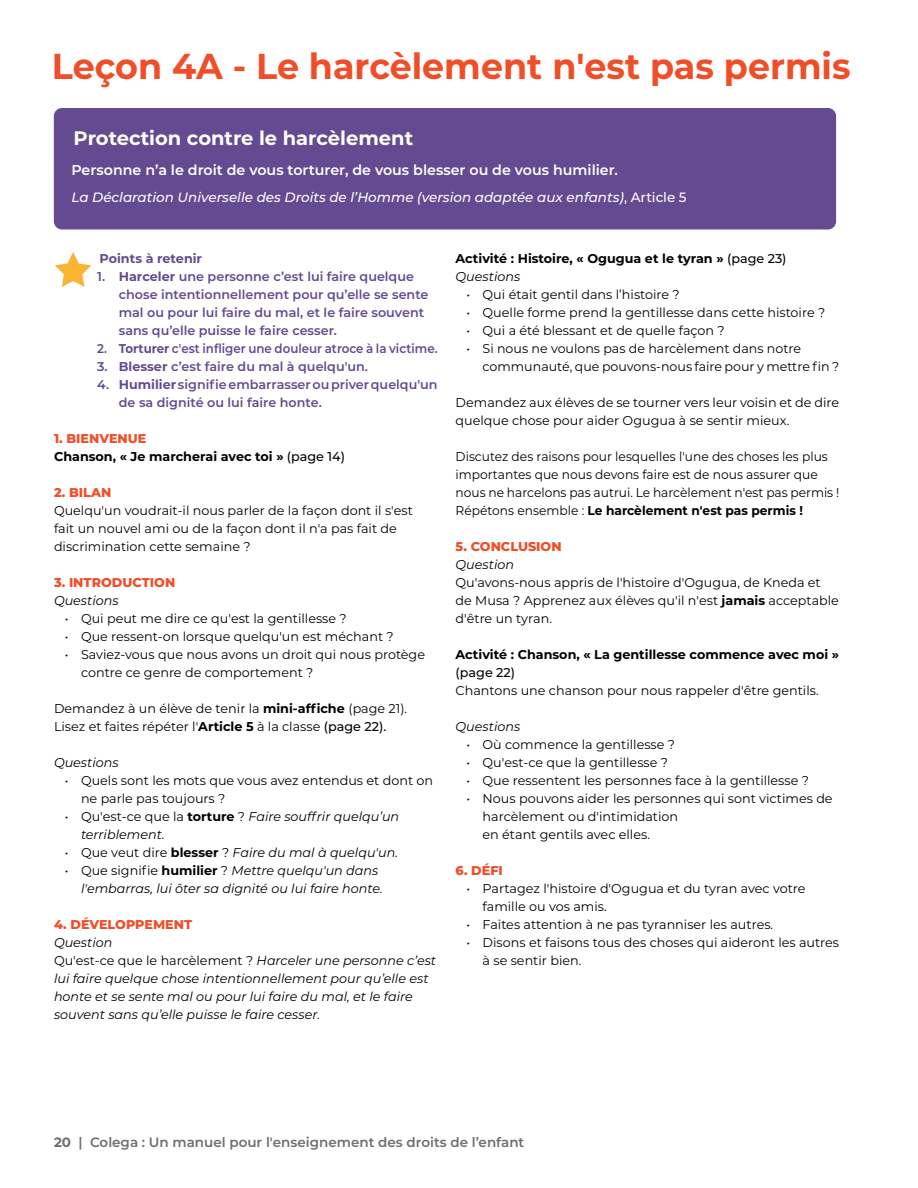
<style>
.page{position:relative;width:918px;height:1188px;background:#fff}
.page>*{position:absolute;margin:0;border:0;box-sizing:border-box;transform-origin:0 0}
.t1{font:700 36px "Montserrat";color:#f04e28}
.t2{font:700 19.5px "Montserrat";color:#fff}
.t3{font:600 14.25px "Montserrat";color:#fff}
.t4{font:italic 500 13.5px "Montserrat";color:#fff}
.t5{font:600 13.5px "Montserrat";color:#6d6e71}
.t6{font:12.75px/18px "Montserrat";color:#000}
.t7{font:italic 12.75px/18px "Montserrat";color:#000}
.t8{font:600 12.75px/18px "Montserrat";color:#644b91}
.t9{font:12.75px/18px "Montserrat";color:#000;scale:.96 1}
.t10{font:700 12.75px/18px "Montserrat";color:#000}
.t11{font:800 12.75px "Montserrat";color:#f04e28}
.t12{font:600 12.75px "Montserrat";color:#644b91;scale:.93 1}
.t13{font:700 12.75px "Montserrat";color:#644b91}
.t14{font:500 12.75px "Montserrat";color:#000}
.s1{font-style:normal}
.s2{font-weight:700}
.s3{font-weight:800;color:#f04e28}
.s4{font-weight:500}
.s5{font-weight:700;font-style:normal}
.s6{font-weight:400;font-style:italic}
</style>
<div class="page">
<svg style="left:55px;top:252px;width:37px;height:35px"></svg>
<div style="left:54px;top:108px;width:782px;height:122px;background:#644b91;border-radius:8px"></div>
<h1 class="t1" style="left:52px;top:41px;width:800px">Leçon 4A - Le harcèlement n'est pas permis</h1>
<h2 class="t2" style="left:74px;top:124px;width:341px">Protection contre le harcèlement</h2>
<p class="t3" style="left:71px;top:160px;width:548px">Personne n’a le droit de vous torturer, de vous blesser ou de vous humilier.</p>
<p class="t4" style="left:71px;top:188px;width:617px">La Déclaration Universelle des Droits de l’Homme (version adaptée aux enfants)<span class="s1">, Article 5</span></p>
<p class="t13" style="left:100px;top:249px;width:104px">Points à retenir</p>
<p class="t8" style="left:119px;top:267px;width:311px;text-indent:-22px">1. <span class="s2">Harceler</span> une personne c’est lui faire quelque chose intentionnellement pour qu’elle se sente mal ou pour lui faire du mal, et le faire souvent sans qu’elle puisse le faire cesser.</p>
<p class="t12" style="left:97px;top:339px;width:368px">2. <span class="s2">Torturer</span> c'est infliger une douleur atroce à la victime.</p>
<p class="t8" style="left:97px;top:357px;width:272px">3. <span class="s2">Blesser</span> c’est faire du mal à quelqu'un.</p>
<p class="t8" style="left:119px;top:375px;width:320px;text-indent:-22px">4. <span class="s2">Humilier</span> signifie embarrasser ou priver quelqu'un de sa dignité ou lui faire honte.</p>
<p class="t10" style="left:54px;top:429px;width:293px"><span class="s3">1. BIENVENUE<br></span>Chanson, « Je marcherai avec toi » <span class="s4">(page 14)</span></p>
<p class="t11" style="left:54px;top:483px;width:59px">2. BILAN</p>
<p class="t6" style="left:54px;top:501px;width:360px">Quelqu'un voudrait-il nous parler de la façon dont il s'est fait un nouvel ami ou de la façon dont il n'a pas fait de discrimination cette semaine ?</p>
<p class="t11" style="left:54px;top:573px;width:123px">3. INTRODUCTION</p>
<p class="t7" style="left:54px;top:591px;width:66px">Questions</p>
<p class="t6" style="left:65px;top:609px;width:283px">• Qui peut me dire ce qu'est la gentillesse ?</p>
<p class="t6" style="left:65px;top:627px;width:331px">• Que ressent-on lorsque quelqu'un est méchant ?</p>
<p class="t6" style="left:81px;top:645px;width:346px;text-indent:-16px">• Saviez-vous que nous avons un droit qui nous protège contre ce genre de comportement ?</p>
<p class="t6" style="left:54px;top:699px;width:355px">Demandez à un élève de tenir la <span class="s2">mini-affiche</span> (page 21).<br>Lisez et faites répéter l'<span class="s2">Article 5</span> à la classe <span class="s4">(page 22).</span></p>
<p class="t7" style="left:54px;top:753px;width:66px">Questions</p>
<p class="t6" style="left:81px;top:771px;width:354px;text-indent:-16px">• Quels sont les mots que vous avez entendus et dont on ne parle pas toujours ?</p>
<p class="t7" style="left:81px;top:807px;width:320px;text-indent:-16px"><span class="s1">• Qu'est-ce que la</span> <span class="s5">torture</span> <span class="s1">?</span> Faire souffrir quelqu’un terriblement.</p>
<p class="t7" style="left:65px;top:843px;width:335px"><span class="s1">• Que veut dire</span> <span class="s5">blesser</span> <span class="s1">?</span> Faire du mal à quelqu'un.</p>
<p class="t7" style="left:81px;top:861px;width:303px;text-indent:-16px"><span class="s1">• Que signifie</span> <span class="s5">humilier</span> <span class="s1">?</span> Mettre quelqu'un dans l'embarras, lui ôter sa dignité ou lui faire honte.</p>
<p class="t11" style="left:54px;top:915px;width:140px">4. DÉVELOPPEMENT</p>
<p class="t7" style="left:54px;top:933px;width:384px">Question<br><span class="s1">Qu'est-ce que le harcèlement ?</span> Harceler une personne c’est lui faire quelque chose intentionnellement pour qu’elle est honte et se sente mal ou pour lui faire du mal, et le faire souvent sans qu’elle puisse le faire cesser.</p>
<p class="t10" style="left:456px;top:249px;width:333px">Activité : Histoire, « Ogugua et le tyran » <span class="s4">(page 23)<br></span><span class="s6">Questions</span></p>
<p class="t6" style="left:466px;top:285px;width:215px">• Qui était gentil dans l’histoire ?</p>
<p class="t6" style="left:466px;top:303px;width:360px">• Quelle forme prend la gentillesse dans cette histoire ?</p>
<p class="t6" style="left:466px;top:321px;width:260px">• Qui a été blessant et de quelle façon ?</p>
<p class="t6" style="left:483px;top:339px;width:358px;text-indent:-16px">• Si nous ne voulons pas de harcèlement dans notre communauté, que pouvons-nous faire pour y mettre fin ?</p>
<p class="t6" style="left:456px;top:393px;width:385px">Demandez aux élèves de se tourner vers leur voisin et de dire quelque chose pour aider Ogugua à se sentir mieux.</p>
<p class="t9" style="left:456px;top:447px;width:401px">Discutez des raisons pour lesquelles l'une des choses les plus importantes que nous devons faire est de nous assurer que nous ne harcelons pas autrui. Le harcèlement n'est pas permis !<br>Répétons ensemble : <span class="s2">Le harcèlement n'est pas permis !</span></p>
<p class="t11" style="left:456px;top:537px;width:108px">5. CONCLUSION</p>
<p class="t7" style="left:456px;top:555px;width:60px">Question</p>
<p class="t6" style="left:456px;top:573px;width:385px">Qu'avons-nous appris de l'histoire d'Ogugua, de Kneda et de Musa ? Apprenez aux élèves qu'il n'est <span class="s2">jamais</span> acceptable d'être un tyran.</p>
<p class="t10" style="left:456px;top:645px;width:385px">Activité : Chanson, « La gentillesse commence avec moi »</p>
<p class="t14" style="left:456px;top:663px;width:61px">(page 22)</p>
<p class="t6" style="left:456px;top:681px;width:365px">Chantons une chanson pour nous rappeler d'être gentils.</p>
<p class="t7" style="left:456px;top:717px;width:66px">Questions</p>
<p class="t6" style="left:466px;top:735px;width:210px">• Où commence la gentillesse ?</p>
<p class="t6" style="left:466px;top:753px;width:203px">• Qu'est-ce que la gentillesse ?</p>
<p class="t6" style="left:466px;top:771px;width:344px">• Que ressentent les personnes face à la gentillesse ?</p>
<p class="t6" style="left:483px;top:789px;width:352px;text-indent:-16px">• Nous pouvons aider les personnes qui sont victimes de harcèlement ou d'intimidation<br>en étant gentils avec elles.</p>
<p class="t11" style="left:456px;top:861px;width:49px">6. DÉFI</p>
<p class="t6" style="left:483px;top:879px;width:324px;text-indent:-16px">• Partagez l'histoire d'Ogugua et du tyran avec votre famille ou vos amis.</p>
<p class="t6" style="left:466px;top:915px;width:308px">• Faites attention à ne pas tyranniser les autres.</p>
<p class="t6" style="left:483px;top:933px;width:358px;text-indent:-16px">• Disons et faisons tous des choses qui aideront les autres à se sentir bien.</p>
<p class="t5" style="left:54px;top:1133px;width:472px"><span class="s2">20</span> | Colega : Un manuel pour l'enseignement des droits de l’enfant</p>
</div>
